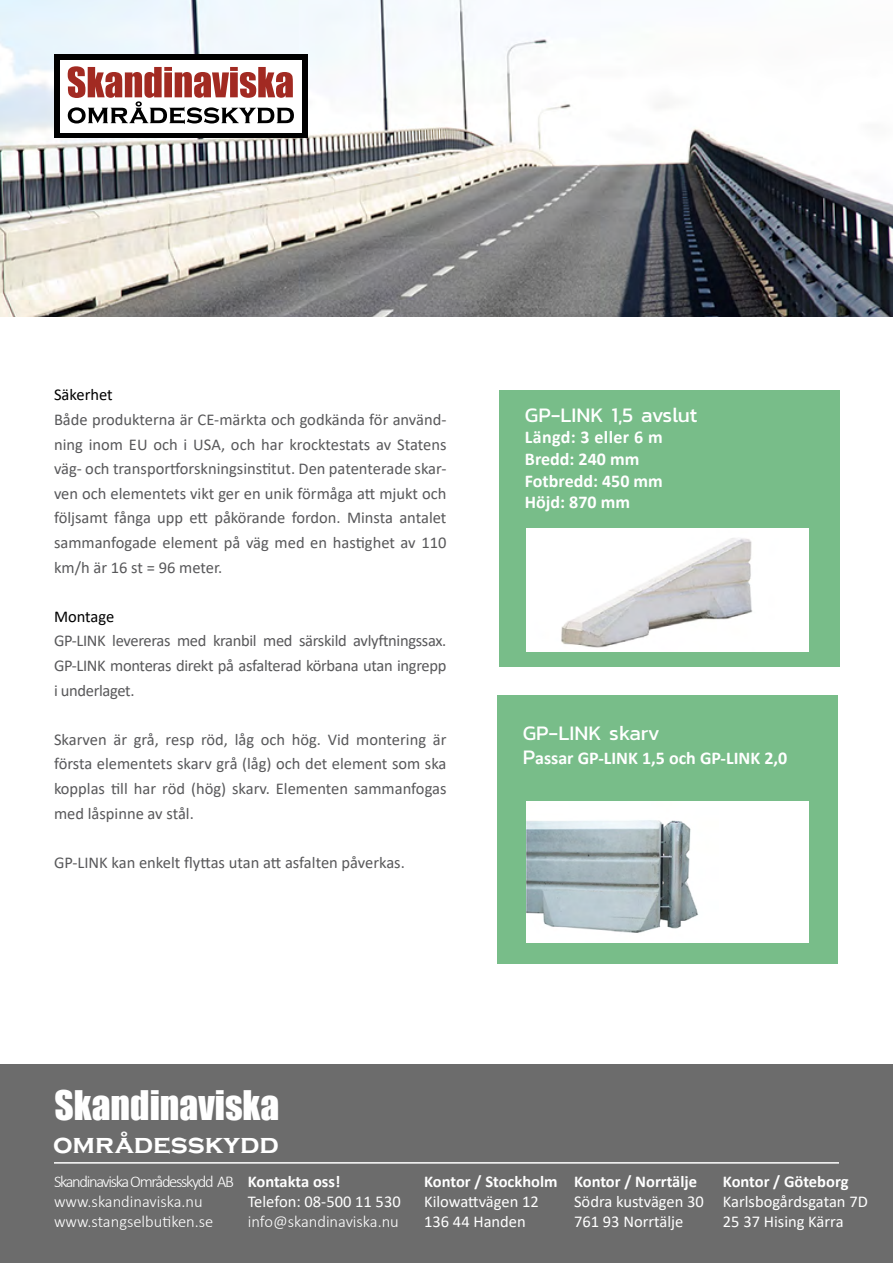
<style>
.page{position:relative;width:893px;height:1263px;background:#fff}
.page>*{position:absolute;margin:0;border:0;box-sizing:border-box;transform-origin:0 0}
.t1{font:37.5px "Impact";color:#fff}
.t2{font:700 27.45px "Copperplate Gothic";color:#fff}
.t3{font:21px "Kanit";color:#fff}
.t4{font:700 18px/21.6px "Calibri";color:#fff}
.t5{font:16.5px/24.6px "Calibri";color:#58585a;text-align:justify}
.t6{font:16.5px/19.8px "Calibri";color:#fff}
.t7{font:300 16.5px/19.8px "Calibri";letter-spacing:-.005em;color:#fff}
.t8{font:700 16.5px "Calibri";color:#fff}
.t9{font:16.5px "Calibri";color:#000}
.s1{font-family:"Kanit";font-weight:400;font-size:21px}
</style>
<div class="page">
<div style="left:0;top:1064px;width:893px;height:199px;background:#6c6c6c"></div>
<img style="left:0;top:0;width:893px;height:317px">
<div style="left:54px;top:54px;width:253px;height:84px;background:#000"></div>
<div style="left:60px;top:60px;width:242px;height:72px;background:#fff"></div>
<svg style="left:68px;top:66px;width:226px;height:58px"></svg>
<div style="left:497px;top:696px;width:341px;height:268px;background:#78bd89"></div>
<div style="left:499px;top:390px;width:341px;height:276px;background:#78bd89"></div>
<img style="left:526px;top:528px;width:282px;height:123px">
<img style="left:526px;top:801px;width:282px;height:142px">
<hr style="left:54px;top:1162px;width:785px;height:1px;background:#fff">
<p class="t9" style="left:54px;top:383px;width:60px">Säkerhet</p>
<p class="t5" style="left:54px;top:407px;width:394px">Både produkterna är CE-märkta och godkända för använd&shy;ning inom EU och i USA, och har krocktestats av Statens väg- och transportforskningsinstitut. Den patenterade skar&shy;ven och elementets vikt ger en unik förmåga att mjukt och följsamt fånga upp ett påkörande fordon. Minsta antalet sammanfogade element på väg med en hastighet av 110 km/h är 16 st = 96 meter.</p>
<p class="t9" style="left:54px;top:605px;width:62px">Montage</p>
<p class="t5" style="left:54px;top:628px;width:394px">GP-LINK levereras med kranbil med särskild avlyftningssax.<br>GP-LINK monteras direkt på asfalterad körbana utan ingrepp i underlaget.</p>
<p class="t5" style="left:54px;top:727px;width:394px">Skarven är grå, resp röd, låg och hög. Vid montering är första elementets skarv grå (låg) och det element som ska kopplas till har röd (hög) skarv. Elementen sammanfogas med låspinne av stål.</p>
<p class="t5" style="left:54px;top:850px;width:352px">GP-LINK kan enkelt flyttas utan att asfalten påverkas.</p>
<p class="t3" style="left:525px;top:399px;width:174px">GP-LINK 1,5 avslut</p>
<p class="t4" style="left:525px;top:426px;width:139px">Längd: 3 eller 6 m<br>Bredd: 240 mm<br>Fotbredd: 450 mm<br>Höjd: 870 mm</p>
<p class="t3" style="left:523px;top:717px;width:139px">GP-LINK skarv</p>
<p class="t4" style="left:523px;top:747px;width:266px"><span class="s1">P</span>assar GP-LINK 1,5 och GP-LINK 2,0</p>
<h1 class="t1" style="left:55px;top:1076px;width:226px">Skandinaviska</h1>
<h2 class="t2" style="left:53px;top:1128px;width:227px">områdesskydd</h2>
<p class="t7" style="left:54px;top:1171px;width:182px">Skandinaviska Områdesskydd AB www.skandinaviska.nu www.stangselbutiken.se</p>
<p class="t8" style="left:424px;top:1170px;width:135px">Kontor / Stockholm</p>
<p class="t8" style="left:248px;top:1170px;width:94px">Kontakta oss!</p>
<p class="t6" style="left:248px;top:1191px;width:154px">Telefon: 08-500 11 530</p>
<p class="t7" style="left:248px;top:1211px;width:153px">info@skandinaviska.nu</p>
<p class="t6" style="left:424px;top:1191px;width:116px">Kilowattvägen 12<br>136 44 Handen</p>
<p class="t8" style="left:574px;top:1170px;width:124px">Kontor / Norrtälje</p>
<p class="t6" style="left:574px;top:1191px;width:131px">Södra kustvägen 30<br>761 93 Norrtälje</p>
<p class="t8" style="left:723px;top:1170px;width:127px">Kontor / Göteborg</p>
<p class="t6" style="left:723px;top:1191px;width:146px">Karlsbogårdsgatan 7D<br>25 37 Hising Kärra</p>
</div>
